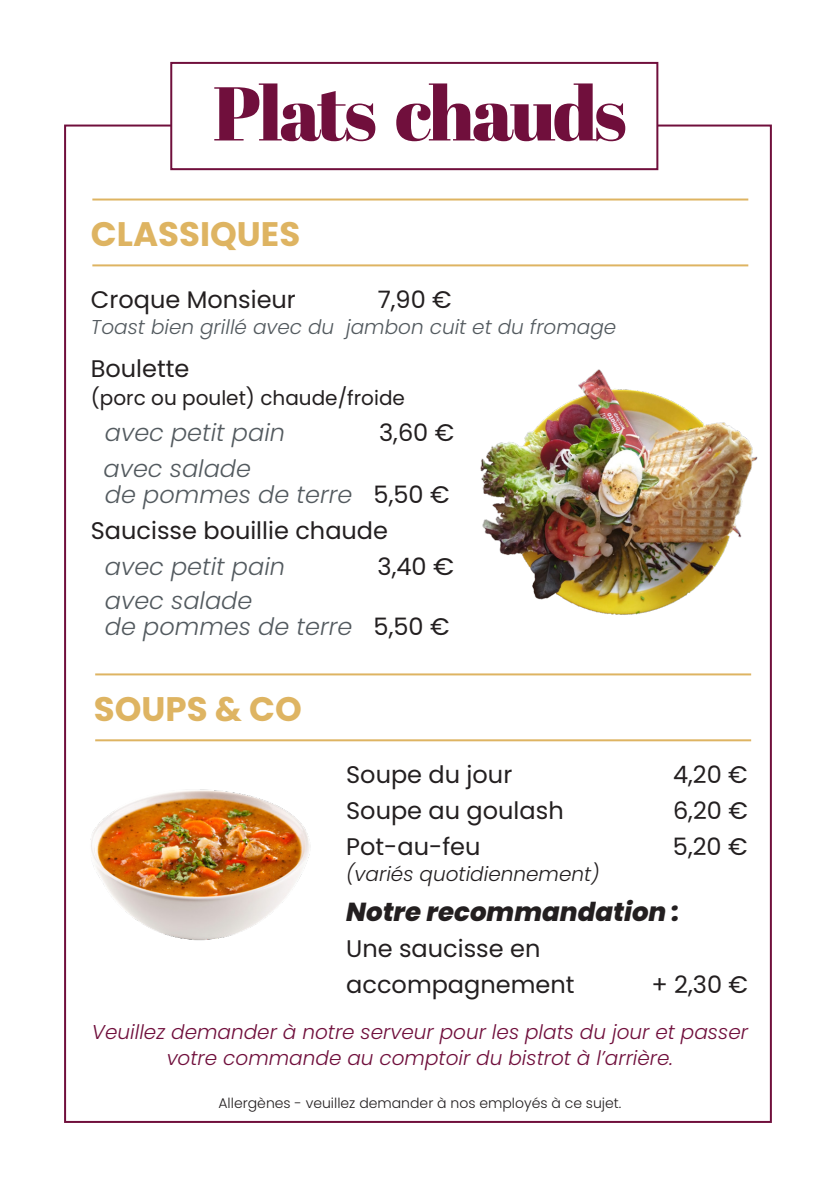
<style>
.page{position:relative;width:840px;height:1191px;background:#fff}
.page>*{position:absolute;margin:0;border:0;box-sizing:border-box;transform-origin:0 0}
.t1{font:76px "Abril Fatface";letter-spacing:-.04em;color:#700f3c}
.t2{font:700 34px "Poppins";color:#deb462}
.t3{font:italic 800 26px "Poppins";color:#231f20}
.t4{font:24px/36px "Poppins";color:#231f20}
.t5{font:italic 300 24px/26px "Poppins";color:#535a5f}
.t6{font:italic 300 20px/26px "Poppins";color:#700f3c;text-align:center}
.t7{font:italic 300 20px "Poppins";color:#535a5f}
.t8{font:20px "Poppins";color:#231f20}
.t9{font:italic 300 20px "Poppins";color:#231f20}
.t10{font:300 14px "Poppins";color:#231f20}
.s1{font-weight:400;font-style:normal;color:#231f20}
</style>
<div class="page">
<div style="left:170px;top:62px;width:488px;height:108px;background:#fff;border:2px solid #700f3c"></div>
<hr style="left:95px;top:673px;width:655px;height:2px;background:#deb462">
<hr style="left:95px;top:739px;width:655px;height:2px;background:#deb462">
<hr style="left:92px;top:198px;width:655px;height:2px;background:#deb462">
<hr style="left:92px;top:264px;width:655px;height:2px;background:#deb462">
<img style="left:90px;top:789px;width:221px;height:152px">
<img style="left:480px;top:369px;width:277px;height:246px">
<p class="t1" style="left:213px;top:60px;width:415px">Plats chauds</p>
<p class="t2" style="left:91px;top:214px;width:211px">CLASSIQUES</p>
<p class="t4" style="left:91px;top:282px;width:206px">Croque Monsieur</p>
<p class="t4" style="left:377px;top:282px;width:75px">7,90 €</p>
<p class="t7" style="left:91px;top:315px;width:526px">Toast bien grillé avec du jambon cuit et du fromage</p>
<p class="t4" style="left:91px;top:350px;width:100px">Boulette</p>
<p class="t8" style="left:91px;top:386px;width:315px">(porc ou poulet) chaude/froide</p>
<p class="t5" style="left:105px;top:419px;width:181px">avec petit pain</p>
<p class="t4" style="left:379px;top:414px;width:76px">3,60 €</p>
<p class="t5" style="left:104px;top:455px;width:347px">avec salade<br>de pommes de terre <span class="s1">5,50 €</span></p>
<p class="t4" style="left:91px;top:512px;width:298px">Saucisse bouillie chaude</p>
<p class="t5" style="left:105px;top:553px;width:181px">avec petit pain</p>
<p class="t4" style="left:377px;top:548px;width:78px">3,40 €</p>
<p class="t5" style="left:105px;top:587px;width:346px">avec salade<br>de pommes de terre <span class="s1">5,50 €</span></p>
<p class="t2" style="left:94px;top:689px;width:209px">SOUPS &amp; CO</p>
<p class="t4" style="left:346px;top:756px;width:167px">Soupe du jour</p>
<p class="t4" style="left:672px;top:756px;width:76px">4,20 €</p>
<p class="t4" style="left:346px;top:792px;width:219px">Soupe au goulash</p>
<p class="t4" style="left:672px;top:792px;width:76px">6,20 €</p>
<p class="t4" style="left:346px;top:828px;width:136px">Pot-au-feu</p>
<p class="t4" style="left:672px;top:828px;width:76px">5,20 €</p>
<p class="t9" style="left:346px;top:862px;width:255px">(variés quotidiennement)</p>
<p class="t3" style="left:346px;top:896px;width:334px">Notre recommandation :</p>
<p class="t4" style="left:346px;top:930px;width:230px">Une saucisse en accompagnement</p>
<p class="t4" style="left:651px;top:966px;width:98px">+ 2,30 €</p>
<p class="t6" style="left:92px;top:1019px;width:657px">Veuillez demander à notre serveur pour les plats du jour et passer votre commande au comptoir du bistrot à l’arrière.</p>
<p class="t10" style="left:218px;top:1095px;width:404px">Allergènes - veuillez demander à nos employés à ce sujet.</p>
</div>
